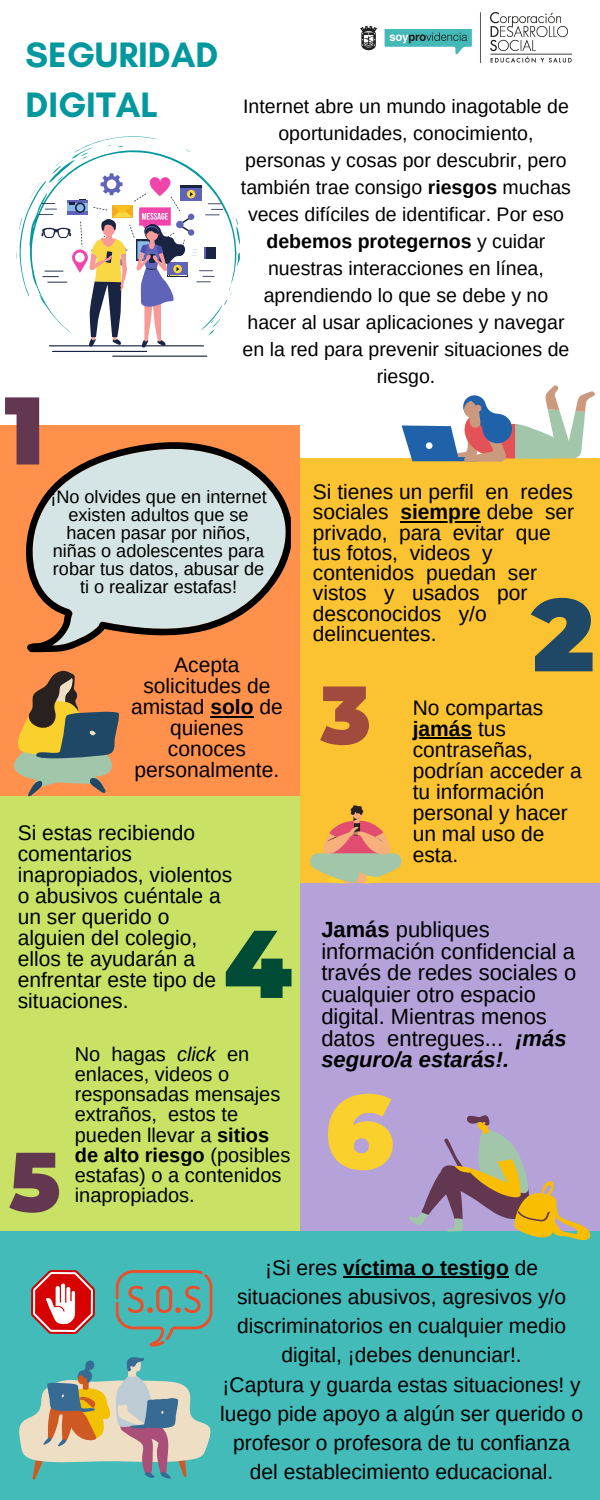
<style>
.page{position:relative;width:600px;height:1500px;background:#fff}
.page>*{position:absolute;margin:0;border:0;box-sizing:border-box;transform-origin:0 0}
.t1{font:900 104.6px "Montserrat";color:#fad02c}
.t2{font:900 102.6px "Montserrat";color:#1f4766}
.t3{font:900 96px "Montserrat";color:#004b35}
.t4{font:900 95.9px "Montserrat";color:#633750}
.t5{font:900 83.7px "Montserrat";color:#633750}
.t6{font:900 81.9px "Montserrat";color:#a14a3e}
.t7{font:700 36px/50.2px "Glacial Indifference";color:#03989e}
.t8{font:21.9px/21.8px "Arimo";color:#000}
.t9{font:21px/21px "Arimo";color:#000}
.t10{font:700 21px "Arimo";color:#000}
.t11{font:20px/20.2px "Arimo";color:#000}
.t12{font:19.5px/27px "Arimo";color:#000;text-align:center}
.t13{font:18.1px/18px "Arimo";color:#000;text-align:center}
.s1{font-weight:700}
.s2{font-style:italic}
.s3{font-weight:700;font-style:italic}
.s4{font-weight:400}
</style>
<div class="page">
<hr style="left:52px;top:351px;width:95px;height:1px;background:#192442">
<hr style="left:112px;top:356px;width:95px;height:1px;background:#192442">
<svg style="left:16px;top:136px;width:224px;height:212px"></svg>
<div style="left:0;top:425px;width:300px;height:375px;background:#ff914d"></div>
<div style="left:300px;top:458px;width:300px;height:449px;background:#fbc231"></div>
<div style="left:0;top:796px;width:300px;height:435px;background:#c9e265"></div>
<div style="left:300px;top:884px;width:300px;height:358px;background:#b4a2d8"></div>
<div style="left:0;top:1232px;width:600px;height:268px;background:#43bbb9"></div>
<svg style="left:25px;top:442px;width:266px;height:211px;fill:#d5e5e5"></svg>
<svg style="left:14px;top:671px;width:105px;height:125px"></svg>
<svg style="left:310px;top:853px;width:92px;height:16px"></svg>
<svg style="left:313px;top:805px;width:84px;height:79px"></svg>
<svg style="left:402px;top:385px;width:193px;height:77px"></svg>
<svg style="left:408px;top:1115px;width:182px;height:125px"></svg>
<svg style="left:19px;top:1357px;width:192px;height:122px"></svg>
<svg style="left:116px;top:1270px;width:96px;height:77px"></svg>
<img style="left:31px;top:1270px;width:64px;height:64px">
<img style="left:360px;top:12px;width:212px;height:52px">
<hr style="left:413px;top:738px;width:59px;height:1px;background:#000">
<hr style="left:343px;top:1276px;width:166px;height:2px;background:#000">
<hr style="left:210px;top:716px;width:44px;height:1px;background:#000">
<hr style="left:400px;top:521px;width:81px;height:1px;background:#000">
<p class="t7" style="left:26px;top:29px;width:194px">SEGURIDAD<br>DIGITAL</p>
<h2 class="t4" style="left:5px;top:372px;width:42px">1</h2>
<p class="t12" style="left:241px;top:93px;width:332px">Internet abre un mundo inagotable de oportunidades, conocimiento, personas y cosas por descubrir, pero también trae consigo <span class="s1">riesgos</span> muchas veces difíciles de identificar. Por eso <span class="s1">debemos protegernos</span> y cuidar nuestras interacciones en línea, aprendiendo lo que se debe y no hacer al usar aplicaciones y navegar en la red para prevenir situaciones de riesgo.</p>
<p class="t13" style="left:50px;top:487px;width:218px">¡No olvides que en internet existen adultos que se hacen pasar por niños, niñas o adolescentes para robar tus datos, abusar de ti o realizar estafas!</p>
<h2 class="t9" style="left:131px;top:655px;width:153px;text-align:center">Acepta solicitudes de amistad <span class="s1">solo</span> de quienes conoces personalmente.</h2>
<p class="t9" style="left:18px;top:823px;width:216px">Si estas recibiendo comentarios inapropiados, violentos o abusivos cuéntale a un ser querido o alguien del colegio, ellos te ayudarán a enfrentar este tipo de situaciones.</p>
<h2 class="t11" style="left:75px;top:1044px;width:217px">No hagas <span class="s2">click</span> en enlaces, videos o responsadas mensajes extraños, estos te pueden llevar a <span class="s1">sitios de alto riesgo</span> (posibles estafas) o a contenidos inapropiados.</h2>
<h2 class="t3" style="left:224px;top:905px;width:70px">4</h2>
<h2 class="t5" style="left:9px;top:1130px;width:53px">5</h2>
<h2 class="t9" style="left:313px;top:482px;width:262px;line-height:20.2px">Si tienes un perfil en redes sociales</h2>
<p class="t9" style="left:313px;top:502px;width:263px;line-height:20.2px;text-indent:88px"><span class="s1">siempre</span> debe ser privado, para evitar que tus fotos, videos y contenidos puedan ser vistos y usados por desconocidos y/o delincuentes.</p>
<p class="t2" style="left:532px;top:572px;width:64px">2</p>
<p class="t6" style="left:321px;top:665px;width:52px">3</p>
<p class="t9" style="left:413px;top:697px;width:132px">No compartas</p>
<p class="t9" style="left:413px;top:718px;width:171px"><span class="s1">jamás</span> tus contraseñas, podrían acceder a tu información personal y hacer un mal uso de esta.</p>
<p class="t8" style="left:321px;top:918px;width:256px"><span class="s1">Jamás</span> publiques información confidencial a través de redes sociales o cualquier otro espacio digital. Mientras menos datos entregues... <span class="s3">¡más seguro/a estarás!.</span></p>
<p class="t1" style="left:325px;top:1067px;width:71px">6</p>
<p class="t10" style="left:265px;top:1256px;width:274px"><span class="s4">¡Si eres</span> víctima o testigo <span class="s4">de</span></p>
<p class="t9" style="left:220px;top:1282px;width:364px;line-height:29.2px;text-align:center">situaciones abusivos, agresivos y/o discriminatorios en cualquier medio digital, ¡debes denunciar!.<br>¡Captura y guarda estas situaciones! y luego pide apoyo a algún ser querido o profesor o profesora de tu confianza del establecimiento educacional.</p>
</div>
